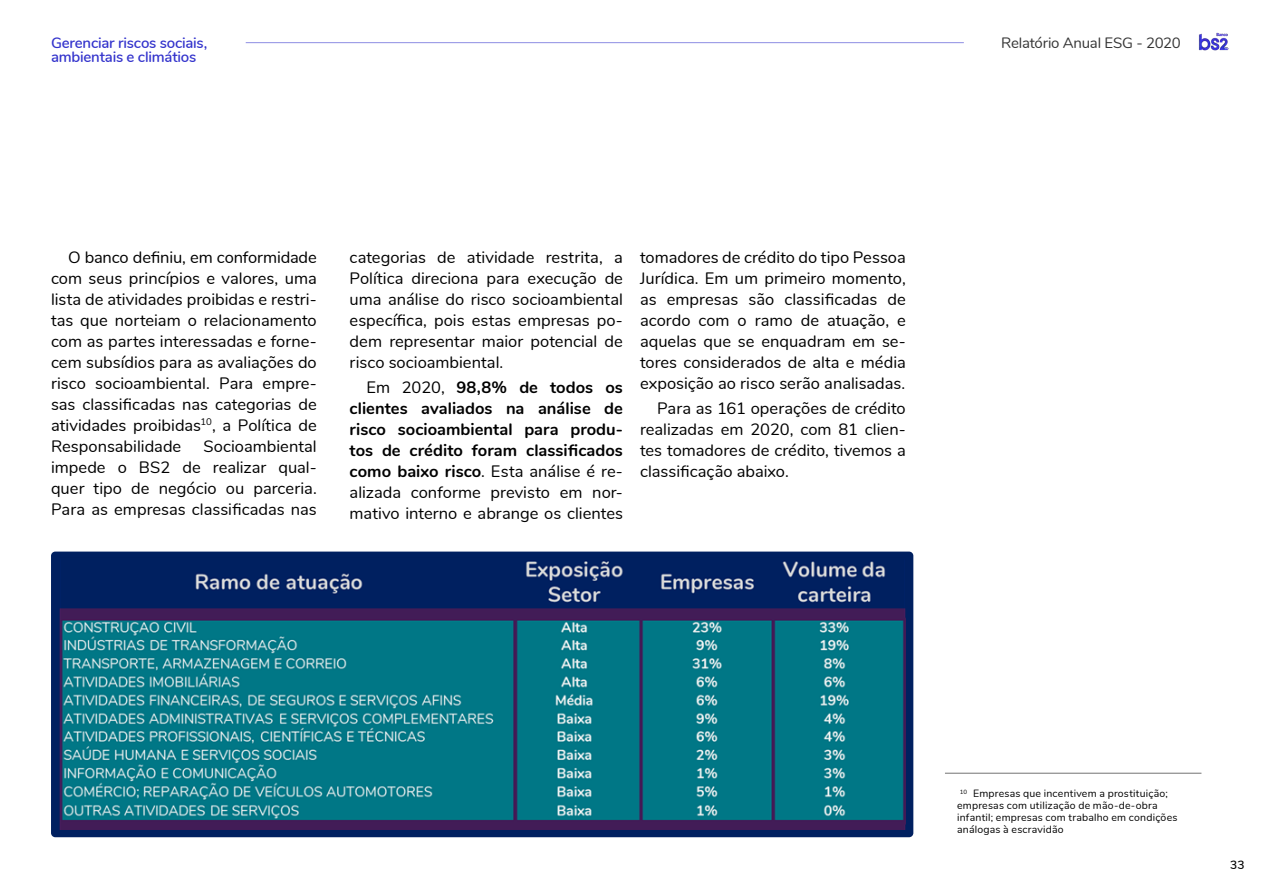
<style>
.page{position:relative;width:1263px;height:893px;background:#fff}
.page>*{position:absolute;margin:0;border:0;box-sizing:border-box;transform-origin:0 0}
.t1{font:16.5px/21px "Nunito";color:#000;text-align:justify}
.t2{font:700 16.5px/21px "Nunito";color:#000;text-align:justify}
.t3{font:600 15px "Nunito";letter-spacing:-.015em;color:#33c}
.t4{font:15px "Nunito";letter-spacing:-.015em;color:#353535}
.t5{font:600 12px "Nunito";color:#000}
.t6{font:10.5px/12px "Nunito";letter-spacing:.02em;color:#000}
.s1{font-weight:400}
</style>
<div class="page">
<hr style="left:246px;top:42px;width:718px;height:1px;background:#33c">
<img style="left:1199px;top:32px;width:30px;height:19px">
<div style="left:51px;top:552px;width:862px;height:285px;background:#002060;border-radius:4px"></div>
<img style="left:60px;top:561px;width:845px;height:268px">
<hr style="left:945px;top:773px;width:256px;height:1px;background:#000">
<p class="t3" style="left:51px;top:32px;width:158px">Gerenciar riscos sociais,</p>
<p class="t4" style="left:1001px;top:32px;width:181px">Relatório Anual ESG - 2020</p>
<p class="t3" style="left:51px;top:45px;width:147px">ambientais e climátios</p>
<p class="t1" style="left:51px;top:245px;width:267px;text-indent:17px">O banco definiu, em conformidade com seus princípios e valores, uma lista de atividades proibidas e restri&shy;tas que norteiam o relacionamento com as partes interessadas e forne&shy;cem subsídios para as avaliações do risco socioambiental. Para empre&shy;sas classificadas nas categorias de atividades proibidas<sup>10</sup>, a Política de Responsabilidade</p>
<p class="t1" style="left:51px;top:434px;width:267px;text-indent:153px">Socioambiental impede o BS2 de realizar qual&shy;quer tipo de negócio ou parceria.<br>Para as empresas classificadas nas</p>
<p class="t1" style="left:350px;top:245px;width:275px">categorias de atividade restrita, a Política direciona para execução de uma análise do risco socioambiental específica, pois estas empresas po&shy;dem representar maior potencial de risco socioambiental.</p>
<p class="t2" style="left:350px;top:376px;width:275px;text-indent:17px"><span class="s1">Em 2020,</span> 98,8% de todos os clientes avaliados na análise de risco socioambiental para produ&shy;tos de crédito foram classificados como baixo risco<span class="s1">. Esta análise é re&shy;alizada conforme previsto em nor&shy;mativo interno e abrange os clientes</span></p>
<p class="t1" style="left:640px;top:246px;width:267px">tomadores de crédito do tipo Pessoa Jurídica. Em um primeiro momento, as empresas são classificadas de acordo com o ramo de atuação, e aquelas que se enquadram em se&shy;tores considerados de alta e média exposição ao risco serão analisadas.</p>
<p class="t1" style="left:640px;top:397px;width:267px;text-indent:17px">Para as 161 operações de crédito realizadas em 2020, com 81 clien&shy;tes tomadores de crédito, tivemos a classificação abaixo.</p>
<p class="t6" style="left:957px;top:787px;width:222px"><sup>10</sup> Empresas que incentivem a prostituição; empresas com utilização de mão-de-obra infantil; empresas com trabalho em condições análogas à escravidão</p>
<p class="t5" style="left:1230px;top:856px;width:16px">33</p>
</div>
